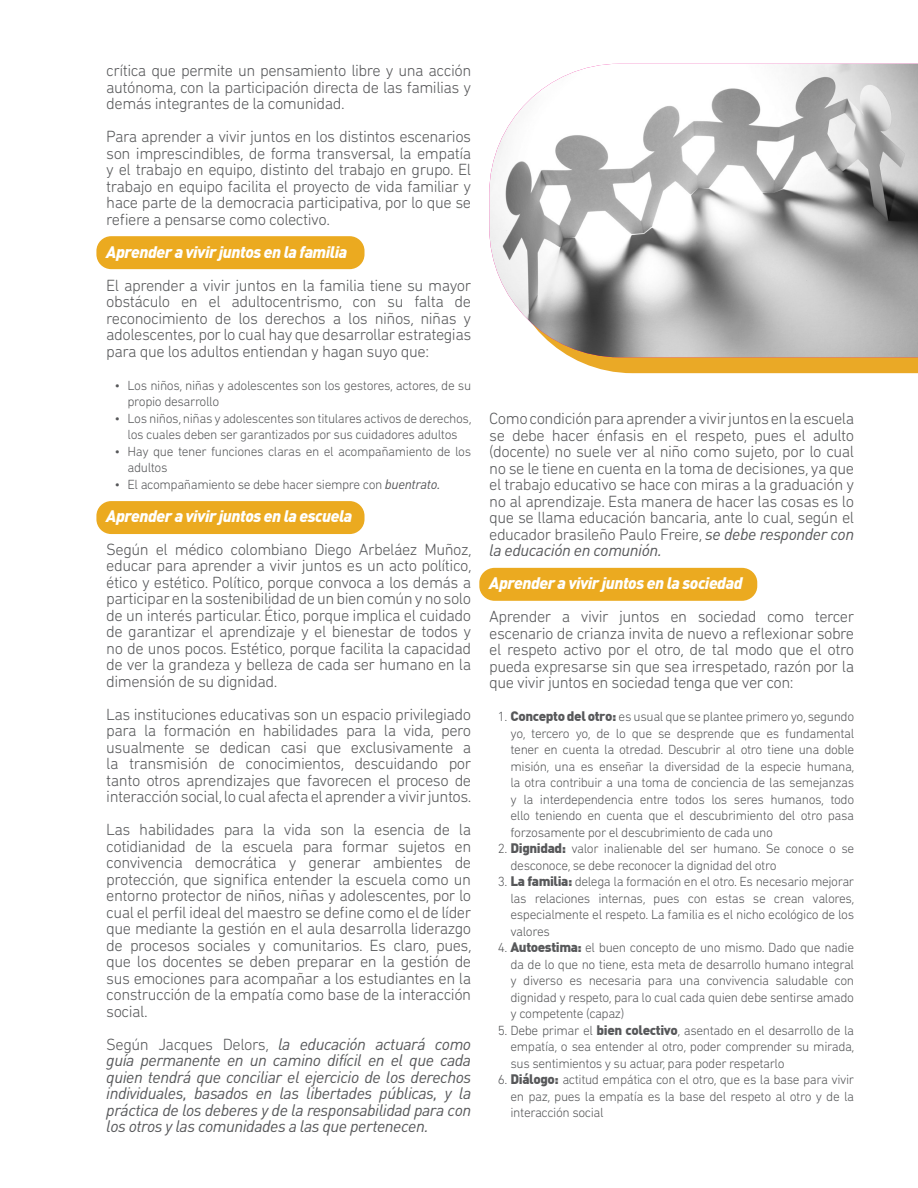
<style>
.page{position:relative;width:918px;height:1188px;background:#fff}
.page>*{position:absolute;margin:0;border:0;box-sizing:border-box;transform-origin:0 0}
.t1{font:300 16.5px/16.5px "DIN Next Rounded LT Pro";letter-spacing:-.03em;color:#57585a;text-align:justify}
.t2{font:italic 16.5px/16.5px "DIN";letter-spacing:-.03em;color:#57585a;text-align:justify}
.t3{font:italic 900 16.5px "DIN";letter-spacing:-.03em;color:#fff}
.t4{font:300 13.5px/16.5px "DIN Next Rounded LT Pro";letter-spacing:-.03em;color:#57585a;text-align:justify}
.s1{font-family:"DIN";font-weight:400;font-style:italic}
.s2{font-family:"DIN Next Rounded LT Pro";font-weight:300;font-style:normal}
.s3{font-family:"DIN";font-weight:900}
</style>
<div class="page">
<div style="left:96px;top:501px;width:269px;height:33px;background:#ebaa20;border-radius:15px"></div>
<div style="left:96px;top:236px;width:269px;height:33px;background:#ebaa20;border-radius:15px"></div>
<div style="left:479px;top:568px;width:278px;height:33px;background:#ebaa20;border-radius:15px"></div>
<svg style="left:571px;top:357px;width:347px;height:16px;fill:#eaa926"></svg>
<img style="left:489px;top:64px;width:429px;height:293px">
<p class="t1" style="left:106px;top:62px;width:366px">crítica que permite un pensamiento libre y una acción autónoma, con la participación directa de las familias y demás integrantes de la comunidad.</p>
<p class="t1" style="left:106px;top:128px;width:366px">Para aprender a vivir juntos en los distintos escenarios son imprescindibles, de forma transversal, la empatía y el trabajo en equipo, distinto del trabajo en grupo. El trabajo en equipo facilita el proyecto de vida familiar y hace parte de la democracia participativa, por lo que se refiere a pensarse como colectivo.</p>
<p class="t3" style="left:106px;top:241px;width:242px">Aprender a vivir juntos en la familia</p>
<p class="t1" style="left:106px;top:277px;width:366px">El aprender a vivir juntos en la familia tiene su mayor obstáculo en el adultocentrismo, con su falta de reconocimiento de los derechos a los niños, niñas y adolescentes, por lo cual hay que desarrollar estrategias para que los adultos entiendan y hagan suyo que:</p>
<p class="t4" style="left:128px;top:377px;width:345px;text-indent:-13px">• Los niños, niñas y adolescentes son los gestores, actores, de su propio desarrollo</p>
<p class="t4" style="left:115px;top:410px;width:358px;text-align:center">• Los niños, niñas y adolescentes son titulares activos de derechos, los cuales deben ser garantizados por sus cuidadores adultos</p>
<p class="t4" style="left:128px;top:443px;width:345px;text-indent:-13px">• Hay que tener funciones claras en el acompañamiento de los adultos</p>
<p class="t4" style="left:115px;top:476px;width:327px">• El acompañamiento se debe hacer siempre con <span class="s1">buentrato.</span></p>
<p class="t3" style="left:106px;top:505px;width:248px">Aprender a vivir juntos en la escuela</p>
<p class="t1" style="left:106px;top:541px;width:367px">Según el médico colombiano Diego Arbeláez Muñoz, educar para aprender a vivir juntos es un acto político, ético y estético. Político, porque convoca a los demás a participar en la sostenibilidad de un bien común y no solo de un interés particular. Ético, porque implica el cuidado de garantizar el aprendizaje y el bienestar de todos y no de unos pocos. Estético, porque facilita la capacidad de ver la grandeza y belleza de cada ser humano en la dimensión de su dignidad.</p>
<p class="t1" style="left:106px;top:706px;width:367px">Las instituciones educativas son un espacio privilegiado para la formación en habilidades para la vida, pero usualmente se dedican casi que exclusivamente a la transmisión de conocimientos, descuidando por tanto otros aprendizajes que favorecen el proceso de interacción social, lo cual afecta el aprender a vivir juntos.</p>
<p class="t1" style="left:106px;top:821px;width:367px">Las habilidades para la vida son la esencia de la cotidianidad de la escuela para formar sujetos en convivencia democrática y generar ambientes de protección, que significa entender la escuela como un entorno protector de niños, niñas y adolescentes, por lo cual el perfil ideal del maestro se define como el de líder que mediante la gestión en el aula desarrolla liderazgo de procesos sociales y comunitarios. Es claro, pues, que los docentes se deben preparar en la gestión de sus emociones para acompañar a los estudiantes en la construcción de la empatía como base de la interacción social.</p>
<p class="t2" style="left:106px;top:1035px;width:367px"><span class="s2">Según Jacques Delors,</span> la educación actuará como guía permanente en un camino difícil en el que cada quien tendrá que conciliar el ejercicio de los derechos individuales, basados en las libertades públicas, y la práctica de los deberes y de la responsabilidad para con los otros y las comunidades a las que pertenecen.</p>
<p class="t1" style="left:489px;top:410px;width:366px">Como condición para aprender a vivir juntos en la escuela se debe hacer énfasis en el respeto, pues el adulto (docente) no suele ver al niño como sujeto, por lo cual no se le tiene en cuenta en la toma de decisiones, ya que el trabajo educativo se hace con miras a la graduación y no al aprendizaje. Esta manera de hacer las cosas es lo que se llama educación bancaria, ante lo cual, según el educador brasileño Paulo Freire, <span class="s1">se debe responder con la educación en comunión.</span></p>
<p class="t3" style="left:489px;top:572px;width:255px">Aprender a vivir juntos en la sociedad</p>
<p class="t1" style="left:489px;top:608px;width:366px">Aprender a vivir juntos en sociedad como tercer escenario de crianza invita de nuevo a reflexionar sobre el respeto activo por el otro, de tal modo que el otro pueda expresarse sin que sea irrespetado, razón por la que vivir juntos en sociedad tenga que ver con:</p>
<p class="t4" style="left:511px;top:708px;width:345px;text-indent:-13px">1. <span class="s3">Concepto del otro:</span> es usual que se plantee primero yo, segundo yo, tercero yo, de lo que se desprende que es fundamental tener en cuenta la otredad. Descubrir al otro tiene una doble misión, una es enseñar la diversidad de la especie humana, la otra contribuir a una toma de conciencia de las semejanzas y la interdependencia entre todos los seres humanos, todo ello teniendo en cuenta que el descubrimiento del otro pasa forzosamente por el descubrimiento de cada uno</p>
<p class="t4" style="left:511px;top:840px;width:345px;text-indent:-13px">2. <span class="s3">Dignidad:</span> valor inalienable del ser humano. Se conoce o se desconoce, se debe reconocer la dignidad del otro</p>
<p class="t4" style="left:511px;top:873px;width:346px;text-indent:-13px">3. <span class="s3">La familia:</span> delega la formación en el otro. Es necesario mejorar las relaciones internas, pues con estas se crean valores, especialmente el respeto. La familia es el nicho ecológico de los valores</p>
<p class="t4" style="left:511px;top:939px;width:345px;text-indent:-13px">4. <span class="s3">Autoestima:</span> el buen concepto de uno mismo. Dado que nadie da de lo que no tiene, esta meta de desarrollo humano integral y diverso es necesaria para una convivencia saludable con dignidad y respeto, para lo cual cada quien debe sentirse amado y competente (capaz)</p>
<p class="t4" style="left:511px;top:1022px;width:346px;text-indent:-13px">5. Debe primar el <span class="s3">bien colectivo</span>, asentado en el desarrollo de la empatía, o sea entender al otro, poder comprender su mirada, sus sentimientos y su actuar, para poder respetarlo</p>
<p class="t4" style="left:511px;top:1071px;width:345px;text-indent:-13px">6. <span class="s3">Diálogo:</span> actitud empática con el otro, que es la base para vivir en paz, pues la empatía es la base del respeto al otro y de la interacción social</p>
</div>
